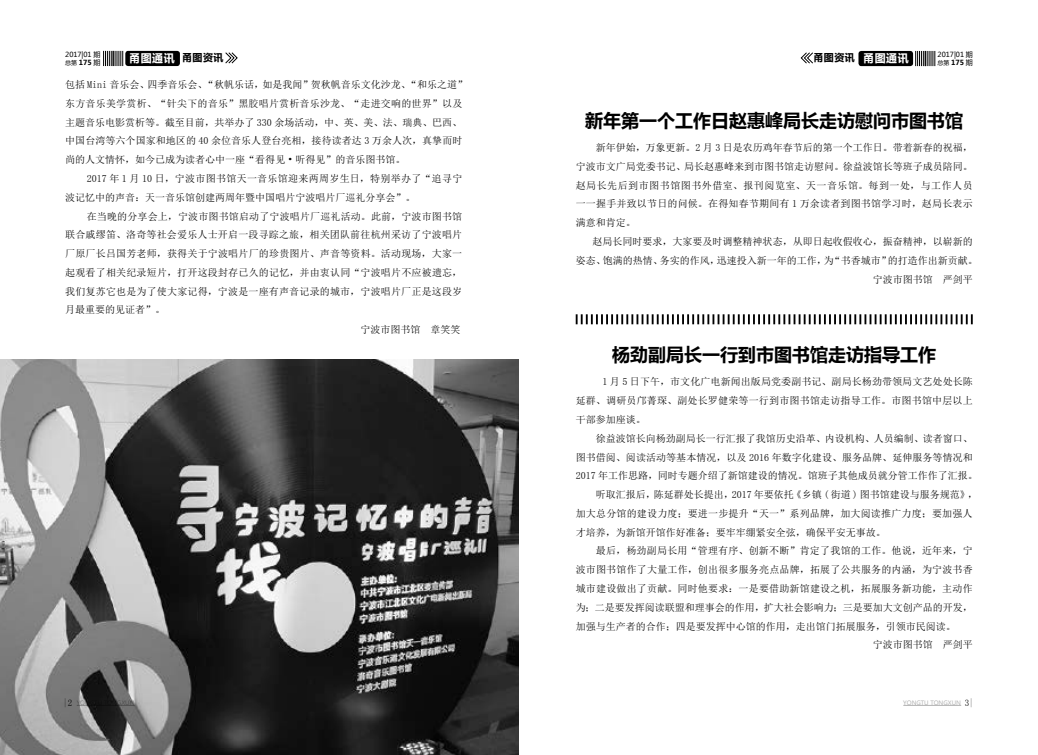
<style>
.page{position:relative;width:1038px;height:755px;background:#fff}
.page>*{position:absolute;margin:0;border:0;box-sizing:border-box;transform-origin:0 0}
.t1{font:700 18px "Microsoft Ya Hei";color:#000}
.t2{font:700 11px "Microsoft Ya Hei";letter-spacing:.05em;color:#fff}
.t3{font:10px "Sim Sun";letter-spacing:.005em;color:#000}
.t4{font:10px "Sim Sun";letter-spacing:.03em;color:#000}
.t5{font:10px "Sim Sun";letter-spacing:.05em;color:#000}
.t6{font:700 10px "Microsoft Ya Hei";color:#000}
.t7{font:7px/8.2px "Microsoft Ya Hei";color:#000}
.t8{font:700 7px "Microsoft Ya Hei";color:#000}
.t9{font:6px "Microsoft Ya Hei";color:#b4b4b4}
.s1{font-size:6px}
.s2{font-weight:700}
.s3{font-size:10px;color:#000}
.s4{font-weight:400;font-size:6px}
.s5{font-weight:400}
.s6{font-family:"Sim Sun";font-size:9px;color:#000}
</style>
<div class="page">
<svg style="left:915px;top:51px;width:20px;height:15px"></svg>
<div style="left:858px;top:51px;width:55px;height:15px;background:#000;border-radius:3px"></div>
<hr style="left:903px;top:704px;width:58px;height:1px;background:#b4b4b4">
<svg style="left:800px;top:52px;width:13px;height:12px"></svg>
<svg style="left:103px;top:51px;width:20px;height:15px"></svg>
<div style="left:125px;top:51px;width:55px;height:15px;background:#000;border-radius:3px"></div>
<svg style="left:225px;top:52px;width:13px;height:12px"></svg>
<img style="left:0;top:359px;width:519px;height:395px">
<svg style="left:575px;top:314px;width:397px;height:10px"></svg>
<p class="t7" style="left:65px;top:50px;width:37px">2017|01 期<span class="s1">总第</span> <span class="s2">175</span> 期</p>
<p class="t2" style="left:129px;top:50px;width:96px">甬图通讯 <span class="s3">甬图资讯</span></p>
<p class="t2" style="left:863px;top:50px;width:47px">甬图通讯</p>
<p class="t3" style="left:65px;top:79px;width:403px">包括 Mini 音乐会、四季音乐会、“秋帆乐话，如是我闻”贺秋帆音乐文化沙龙、“和乐之道”</p>
<p class="t3" style="left:65px;top:98px;width:398px">东方音乐美学赏析、“针尖下的音乐”黑胶唱片赏析音乐沙龙、“走进交响的世界”以及</p>
<p class="t3" style="left:65px;top:117px;width:398px">主题音乐电影赏析等。截至目前，共举办了 330 余场活动，中、英、美、法、瑞典、巴西、</p>
<p class="t3" style="left:65px;top:136px;width:398px">中国台湾等六个国家和地区的 40 余位音乐人登台亮相，接待读者达 3 万余人次，真挚而时</p>
<p class="t3" style="left:65px;top:154px;width:341px">尚的人文情怀，如今已成为读者心中一座“看得见 • 听得见”的音乐图书馆。</p>
<p class="t4" style="left:87px;top:173px;width:377px">2017 年 1 月 10 日，宁波市图书馆天一音乐馆迎来两周岁生日，特别举办了“追寻宁</p>
<p class="t3" style="left:65px;top:192px;width:351px">波记忆中的声音：天一音乐馆创建两周年暨中国唱片宁波唱片厂巡礼分享会”。</p>
<p class="t3" style="left:87px;top:211px;width:377px">在当晚的分享会上，宁波市图书馆启动了宁波唱片厂巡礼活动。此前，宁波市图书馆</p>
<p class="t3" style="left:65px;top:229px;width:398px">联合戚缪笛、洛奇等社会爱乐人士开启一段寻踪之旅，相关团队前往杭州采访了宁波唱片</p>
<p class="t3" style="left:65px;top:248px;width:398px">厂原厂长吕国芳老师，获得关于宁波唱片厂的珍贵图片、声音等资料。活动现场，大家一</p>
<p class="t3" style="left:65px;top:267px;width:398px">起观看了相关纪录短片，打开这段封存已久的记忆，并由衷认同“宁波唱片不应被遗忘，</p>
<p class="t3" style="left:65px;top:286px;width:398px">我们复苏它也是为了使大家记得，宁波是一座有声音记录的城市，宁波唱片厂正是这段岁</p>
<p class="t3" style="left:65px;top:304px;width:101px">月最重要的见证者”。</p>
<p class="t3" style="left:360px;top:324px;width:101px">宁波市图书馆　章笑笑</p>
<p class="t7" style="left:937px;top:50px;width:37px">2017|01 期</p>
<p class="t6" style="left:813px;top:51px;width:43px">甬图资讯</p>
<p class="t8" style="left:937px;top:57px;width:37px"><span class="s4">总第</span> 175 <span class="s5">期</span></p>
<p class="t1" style="left:585px;top:107px;width:379px">新年第一个工作日赵惠峰局长走访慰问市图书馆</p>
<p class="t3" style="left:595px;top:142px;width:378px">新年伊始，万象更新。2 月 3 日是农历鸡年春节后的第一个工作日。带着新春的祝福，</p>
<p class="t3" style="left:575px;top:161px;width:398px">宁波市文广局党委书记、局长赵惠峰来到市图书馆走访慰问。徐益波馆长等班子成员陪同。</p>
<p class="t5" style="left:575px;top:180px;width:398px">赵局长先后到市图书馆图书外借室、报刊阅览室、天一音乐馆。每到一处，与工作人员</p>
<p class="t3" style="left:575px;top:199px;width:398px">一一握手并致以节日的问候。在得知春节期间有 1 万余读者到图书馆学习时，赵局长表示</p>
<p class="t3" style="left:575px;top:217px;width:61px">满意和肯定。</p>
<p class="t3" style="left:592px;top:236px;width:381px">赵局长同时要求，大家要及时调整精神状态，从即日起收假收心，振奋精神，以崭新的</p>
<p class="t3" style="left:575px;top:255px;width:403px">姿态、饱满的热情、务实的作风，迅速投入新一年的工作，为“书香城市”的打造作出新贡献。</p>
<p class="t3" style="left:872px;top:274px;width:101px">宁波市图书馆　严剑平</p>
<p class="t1" style="left:612px;top:341px;width:325px">杨劲副局长一行到市图书馆走访指导工作</p>
<p class="t3" style="left:602px;top:376px;width:372px">1 月 5 日下午，市文化广电新闻出版局党委副书记、副局长杨劲带领局文艺处处长陈</p>
<p class="t3" style="left:575px;top:395px;width:398px">延群、调研员邝菁琛、副处长罗健荣等一行到市图书馆走访指导工作。市图书馆中层以上</p>
<p class="t3" style="left:575px;top:414px;width:71px">干部参加座谈。</p>
<p class="t3" style="left:575px;top:433px;width:398px">　　徐益波馆长向杨劲副局长一行汇报了我馆历史沿革、内设机构、人员编制、读者窗口、</p>
<p class="t3" style="left:575px;top:451px;width:398px">图书借阅、阅读活动等基本情况，以及 2016 年数字化建设、服务品牌、延伸服务等情况和</p>
<p class="t3" style="left:575px;top:470px;width:403px">2017 年工作思路，同时专题介绍了新馆建设的情况。馆班子其他成员就分管工作作了汇报。</p>
<p class="t3" style="left:575px;top:489px;width:403px">　　听取汇报后，陈延群处长提出，2017 年要依托《乡镇 ( 街道 ) 图书馆建设与服务规范》，</p>
<p class="t3" style="left:575px;top:508px;width:398px">加大总分馆的建设力度；要进一步提升“天一”系列品牌，加大阅读推广力度；要加强人</p>
<p class="t3" style="left:575px;top:526px;width:311px">才培养，为新馆开馆作好准备；要牢牢绷紧安全弦，确保平安无事故。</p>
<p class="t3" style="left:575px;top:545px;width:398px">　　最后，杨劲副局长用“管理有序、创新不断”肯定了我馆的工作。他说，近年来，宁</p>
<p class="t3" style="left:575px;top:564px;width:398px">波市图书馆作了大量工作，创出很多服务亮点品牌，拓展了公共服务的内涵，为宁波书香</p>
<p class="t3" style="left:575px;top:583px;width:398px">城市建设做出了贡献。同时他要求：一是要借助新馆建设之机，拓展服务新功能，主动作</p>
<p class="t3" style="left:575px;top:601px;width:398px">为；二是要发挥阅读联盟和理事会的作用，扩大社会影响力；三是要加大文创产品的开发，</p>
<p class="t3" style="left:575px;top:620px;width:381px">加强与生产者的合作；四是要发挥中心馆的作用，走出馆门拓展服务，引领市民阅读。</p>
<p class="t3" style="left:872px;top:639px;width:101px">宁波市图书馆　严剑平</p>
<p class="t9" style="left:903px;top:698px;width:72px">YONGTU TONGXUN <span class="s6">3|</span></p>
</div>
